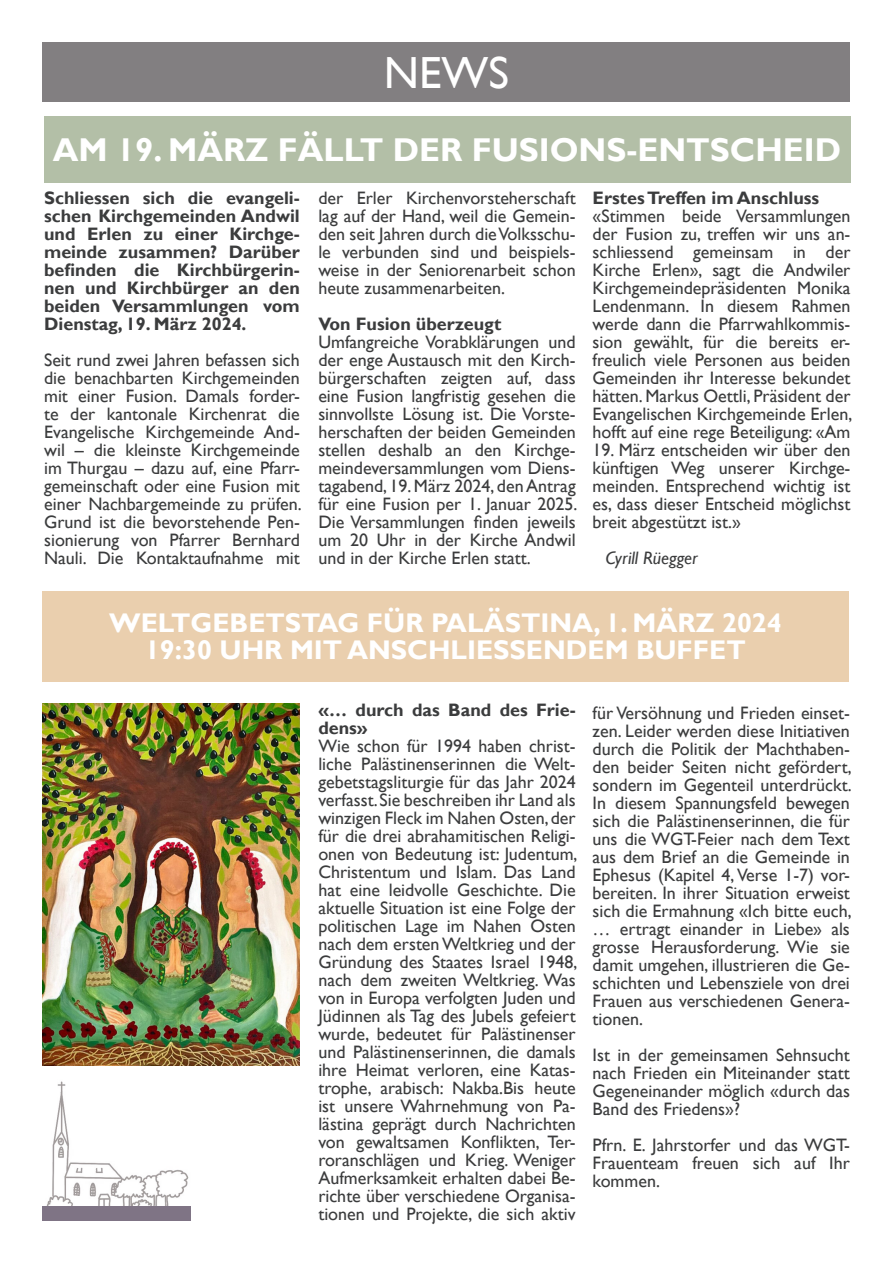
<style>
.page{position:relative;width:893px;height:1263px;background:#fff}
.page>*{position:absolute;margin:0;border:0;box-sizing:border-box;transform-origin:0 0}
.t1{font:45px "Gill Sans";color:#fff}
.t2{font:700 33px "Gill Sans";color:#fff}
.t3{font:700 27px/27px "Gill Sans";color:#fff;text-align:center}
.t4{font:18px/18px "Gill Sans";color:#3b3c3d;text-align:justify}
.t5{font:700 18px/18px "Gill Sans";color:#3b3c3d;text-align:justify}
.t6{font:italic 18px "Gill Sans";color:#3b3c3d}
</style>
<div class="page">
<img style="left:45px;top:1065px;width:221px;height:1px">
<svg style="left:46px;top:1205px;width:123px;height:1px"></svg>
<div style="left:43px;top:1206px;width:148px;height:14px;background:#7f7485"></div>
<img style="left:47px;top:1081px;width:142px;height:124px">
<div style="left:43px;top:43px;width:807px;height:59px;background:#827f81"></div>
<div style="left:44px;top:116px;width:806px;height:67px;background:#b3bfa7"></div>
<div style="left:42px;top:591px;width:807px;height:90px;background:#eacfae"></div>
<img style="left:42px;top:703px;width:257px;height:362px">
<h1 class="t1" style="left:384px;top:47px;width:127px">NEWS</h1>
<h2 class="t2" style="left:53px;top:130px;width:790px">AM 19. MÄRZ FÄLLT DER FUSIONS-ENTSCHEID</h2>
<p class="t5" style="left:44px;top:189px;width:257px">Schliessen sich die evangeli&shy;schen Kirchgemeinden Andwil und Erlen zu einer Kirchge&shy;meinde zusammen? Darüber befinden die Kirchbürgerin&shy;nen und Kirchbürger an den beiden Versammlungen vom Dienstag, 19. März 2024.</p>
<p class="t4" style="left:44px;top:351px;width:259px">Seit rund zwei Jahren befassen sich die benachbarten Kirchgemeinden mit einer Fusion. Damals forder&shy;te der kantonale Kirchenrat die Evangelische Kirchgemeinde And&shy;wil – die kleinste Kirchgemeinde im Thurgau – dazu auf, eine Pfarr&shy;gemeinschaft oder eine Fusion mit einer Nachbargemeinde zu prüfen.<br>Grund ist die bevorstehende Pen&shy;sionierung von Pfarrer Bernhard Nauli. Die Kontaktaufnahme mit</p>
<p class="t5" style="left:593px;top:189px;width:228px">Erstes Treffen im Anschluss</p>
<p class="t4" style="left:593px;top:207px;width:261px">«Stimmen beide Versammlungen der Fusion zu, treffen wir uns an&shy;schliessend gemeinsam in der Kirche Erlen», sagt die Andwiler Kirchgemeindepräsidenten Monika Lendenmann. In diesem Rahmen werde dann die Pfarrwahlkommis&shy;sion gewählt, für die bereits er&shy;freulich viele Personen aus beiden Gemeinden ihr Interesse bekundet hätten. Markus Oettli, Präsident der Evangelischen Kirchgemeinde Erlen, hofft auf eine rege Beteiligung: «Am</p>
<p class="t4" style="left:593px;top:441px;width:259px">19. März entscheiden wir über den künftigen Weg unserer Kirchge&shy;meinden. Entsprechend wichtig ist es, dass dieser Entscheid möglichst breit abgestützt ist.»</p>
<p class="t6" style="left:605px;top:547px;width:94px">Cyrill Rüegger</p>
<h3 class="t3" style="left:109px;top:610px;width:674px">WELTGEBETSTAG FÜR PALÄSTINA, 1. MÄRZ 2024<br>19:30 UHR MIT ANSCHLIESSENDEM BUFFET</h3>
<p class="t4" style="left:318px;top:189px;width:259px">der Erler Kirchenvorsteherschaft lag auf der Hand, weil die Gemein&shy;den seit Jahren durch die Volksschu&shy;le verbunden sind und beispiels&shy;weise in der Seniorenarbeit schon heute zusammenarbeiten.</p>
<p class="t5" style="left:318px;top:315px;width:184px">Von Fusion überzeugt</p>
<p class="t4" style="left:318px;top:333px;width:261px">Umfangreiche Vorabklärungen und der enge Austausch mit den Kirch&shy;bürgerschaften zeigten auf, dass eine Fusion langfristig gesehen die sinnvollste Lösung ist. Die Vorste&shy;herschaften der beiden Gemeinden stellen deshalb an den Kirchge&shy;meindeversammlungen vom Diens&shy;tagabend, 19. März 2024, den Antrag für eine Fusion per 1. Januar 2025.<br>Die Versammlungen finden jeweils um 20 Uhr in der Kirche Andwil und in der Kirche Erlen statt.</p>
<p class="t5" style="left:318px;top:701px;width:259px">«… durch das Band des Frie&shy;dens»</p>
<p class="t4" style="left:318px;top:737px;width:261px">Wie schon für 1994 haben christ&shy;liche Palästinenserinnen die Welt&shy;gebetstagsliturgie für das Jahr 2024 verfasst. Sie beschreiben ihr Land als winzigen Fleck im Nahen Osten, der für die drei abrahamitischen Religi&shy;onen von Bedeutung ist: Judentum, Christentum und Islam. Das Land hat eine leidvolle Geschichte. Die aktuelle Situation ist eine Folge der politischen Lage im Nahen Osten nach dem ersten Weltkrieg und der Gründung des Staates Israel 1948, nach dem zweiten Weltkrieg. Was von in Europa verfolgten Juden und Jüdinnen als Tag des Jubels gefeiert wurde, bedeutet für Palästinenser und Palästinenserinnen, die damals ihre Heimat verloren, eine Katas&shy;trophe, arabisch: Nakba.Bis heute ist unsere Wahrnehmung von Pa&shy;lästina geprägt durch Nachrichten von gewaltsamen Konflikten, Ter&shy;roranschlägen und Krieg. Weniger Aufmerksamkeit erhalten dabei Be&shy;richte über verschiedene Organisa&shy;tionen und Projekte, die sich aktiv</p>
<p class="t4" style="left:593px;top:704px;width:261px">für Versöhnung und Frieden einset&shy;zen. Leider werden diese Initiativen durch die Politik der Machthaben&shy;den beider Seiten nicht gefördert, sondern im Gegenteil unterdrückt.<br>In diesem Spannungsfeld bewegen sich die Palästinenserinnen, die für uns die WGT-Feier nach dem Text aus dem Brief an die Gemeinde in Ephesus (Kapitel 4, Verse 1-7) vor&shy;bereiten. In ihrer Situation erweist sich die Ermahnung «Ich bitte euch, … ertragt einander in Liebe» als grosse Herausforderung. Wie sie damit umgehen, illustrieren die Ge&shy;schichten und Lebensziele von drei Frauen aus verschiedenen Genera&shy;tionen.</p>
<p class="t4" style="left:593px;top:1046px;width:259px">Ist in der gemeinsamen Sehnsucht nach Frieden ein Miteinander statt Gegeneinander möglich «durch das Band des Friedens»?</p>
<p class="t4" style="left:593px;top:1136px;width:259px">Pfrn. E. Jahrstorfer und das WGT-Frauenteam freuen sich auf Ihr kommen.</p>
</div>
